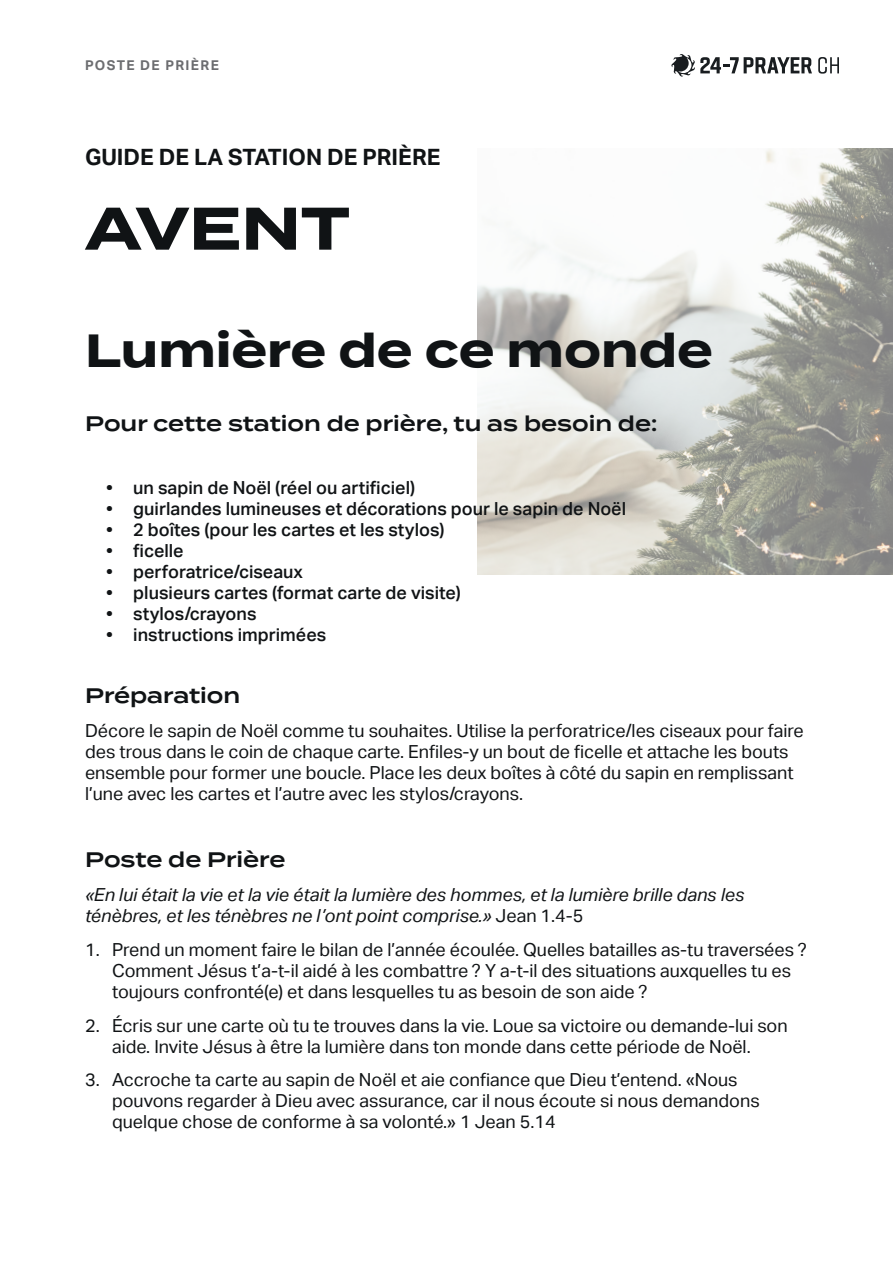
<style>
.page{position:relative;width:893px;height:1263px;background:#fff}
.page>*{position:absolute;margin:0;border:0;box-sizing:border-box;transform-origin:0 0}
.t1{font:700 60px "Termina";color:#101315}
.t2{font:700 46.5px "Termina";color:#101315}
.t3{font:700 22.5px "Aktiv Grotesk";color:#101315}
.t4{font:600 21px "Termina";color:#101315}
.t5{font:18px/21px "Aktiv Grotesk";color:#101315}
.t6{font:500 18px "Aktiv Grotesk";color:#101315}
.t7{font:italic 18px/21px "Aktiv Grotesk";color:#101315}
.t8{font:700 13.5px "Aktiv Grotesk";letter-spacing:.1em;color:#6c6d70}
.s1{font-style:normal}
</style>
<div class="page">
<img style="left:478px;top:149px;width:415px;height:425px">
<svg style="left:671px;top:54px;width:141px;height:23px"></svg>
<svg style="left:818px;top:57px;width:21px;height:17px"></svg>
<p class="t8" style="left:85px;top:58px;width:135px">POSTE DE PRIÈRE</p>
<p class="t3" style="left:85px;top:144px;width:357px">GUIDE DE LA STATION DE PRIÈRE</p>
<p class="t1" style="left:85px;top:184px;width:266px">AVENT</p>
<p class="t2" style="left:85px;top:316px;width:629px">Lumière de ce monde</p>
<p class="t4" style="left:85px;top:408px;width:574px">Pour cette station de prière, tu as besoin de:</p>
<p class="t6" style="left:106px;top:477px;width:310px">• un sapin de Noël (réel ou artificiel)</p>
<p class="t6" style="left:106px;top:498px;width:521px">• guirlandes lumineuses et décorations pour le sapin de Noël</p>
<p class="t6" style="left:106px;top:519px;width:340px">• 2 boîtes (pour les cartes et les stylos)</p>
<p class="t6" style="left:106px;top:540px;width:79px">• ficelle</p>
<p class="t6" style="left:106px;top:561px;width:198px">• perforatrice/ciseaux</p>
<p class="t6" style="left:106px;top:582px;width:356px">• plusieurs cartes (format carte de visite)</p>
<p class="t6" style="left:106px;top:603px;width:152px">• stylos/crayons</p>
<p class="t6" style="left:106px;top:624px;width:222px">• instructions imprimées</p>
<p class="t4" style="left:85px;top:680px;width:157px">Préparation</p>
<p class="t5" style="left:85px;top:720px;width:720px">Décore le sapin de Noël comme tu souhaites. Utilise la perforatrice/les ciseaux pour faire des trous dans le coin de chaque carte. Enfiles-y un bout de ficelle et attache les bouts ensemble pour former une boucle. Place les deux boîtes à côté du sapin en remplissant l’une avec les cartes et l’autre avec les stylos/crayons.</p>
<p class="t4" style="left:85px;top:844px;width:202px">Poste de Prière</p>
<p class="t7" style="left:85px;top:884px;width:661px">«En lui était la vie et la vie était la lumière des hommes, et la lumière brille dans les ténèbres, et les ténèbres ne l’ont point comprise.» <span class="s1">Jean 1.4-5</span></p>
<p class="t5" style="left:112px;top:939px;width:696px;text-indent:-27px">1. Prend un moment faire le bilan de l’année écoulée. Quelles batailles as-tu traversées ?<br>Comment Jésus t’a-t-il aidé à les combattre ? Y a-t-il des situations auxquelles tu es toujours confronté(e) et dans lesquelles tu as besoin de son aide ?</p>
<p class="t5" style="left:85px;top:1015px;width:704px;text-align:center">2. Écris sur une carte où tu te trouves dans la vie. Loue sa victoire ou demande-lui son aide. Invite Jésus à être la lumière dans ton monde dans cette période de Noël.</p>
<p class="t5" style="left:112px;top:1069px;width:649px;text-indent:-27px">3. Accroche ta carte au sapin de Noël et aie confiance que Dieu t’entend. «Nous pouvons regarder à Dieu avec assurance, car il nous écoute si nous demandons quelque chose de conforme à sa volonté.» 1 Jean 5.14</p>
</div>
